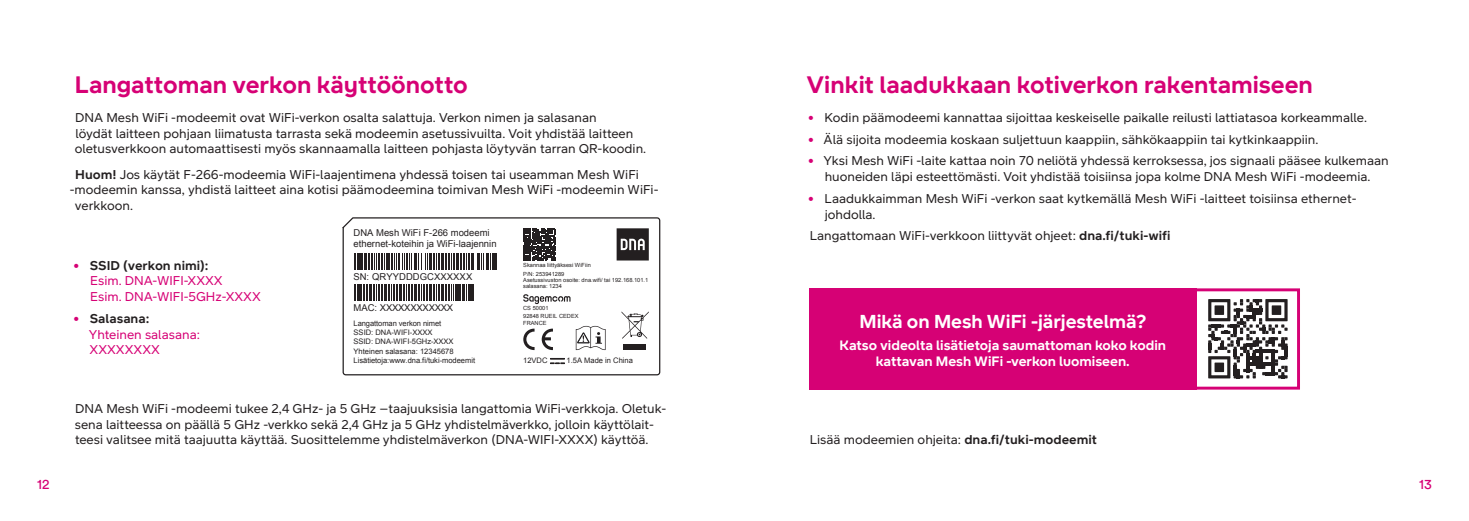
<style>
.page{position:relative;width:1469px;height:521px;background:#fff}
.page>*{position:absolute;margin:0;border:0;box-sizing:border-box;transform-origin:0 0}
.t1{font:700 24.5px "DNA Heading";color:#d60175}
.t2{font:700 19.25px "DNA Heading";color:#fff}
.t3{font:700 14px/16.8px "DNA Heading";color:#fff;text-align:center}
.t4{font:14px "Circular Std";color:#d60175}
.t5{font:13.12px/15.8px "DNA Text";color:#231f20}
.t6{font:13.12px/15.8px "DNA Text";color:#d60175}
.t7{font:9.45px/10px "Arial";color:#231f20}
.t8{font:9.45px "Arial";letter-spacing:-.025em;color:#231f20}
.t9{font:7.52px "Arial";letter-spacing:-.005em;color:#231f20}
.t10{font:5.6px/7.4px "Arial";letter-spacing:.005em;color:#231f20}
.s1{font-weight:700}
.s2{font-family:"DNA Heading";font-weight:600}
.s3{font-weight:700;color:#231f20}
.s4{font-family:"DNA Heading";font-weight:600;color:#d60175}
</style>
<div class="page">
<svg style="left:342px;top:217px;width:319px;height:159px"></svg>
<svg style="left:354px;top:253px;width:143px;height:16px"></svg>
<svg style="left:354px;top:285px;width:100px;height:16px"></svg>
<hr style="left:455px;top:285px;width:3px;height:16px;background:#231f20">
<hr style="left:458px;top:285px;width:3px;height:16px;background:#231f20">
<svg style="left:462px;top:285px;width:12px;height:16px"></svg>
<div style="left:623px;top:345px;width:23px;height:5px;background:#231f20"></div>
<svg style="left:621px;top:311px;width:28px;height:28px"></svg>
<svg style="left:576px;top:326px;width:29px;height:24px"></svg>
<svg style="left:550px;top:358px;width:14px;height:6px"></svg>
<svg style="left:616px;top:228px;width:33px;height:32px"></svg>
<svg style="left:523px;top:294px;width:47px;height:10px"></svg>
<svg style="left:523px;top:228px;width:32px;height:32px"></svg>
<svg style="left:523px;top:329px;width:11px;height:21px"></svg>
<svg style="left:541px;top:329px;width:12px;height:21px"></svg>
<svg style="left:1208px;top:299px;width:79px;height:79px"></svg>
<div style="left:947px;top:288px;width:352px;height:102px;border:3px solid #d60175"></div>
<div style="left:809px;top:288px;width:387px;height:102px;background:#d60175"></div>
<h1 class="t1" style="left:75px;top:69px;width:395px">Langattoman verkon käyttöönotto</h1>
<p class="t5" style="left:75px;top:109px;width:573px">DNA Mesh WiFi -modeemit ovat WiFi-verkon osalta salattuja. Verkon nimen ja salasanan<br>löydät laitteen pohjaan liimatusta tarrasta sekä modeemin asetussivuilta. Voit yhdistää laitteen oletusverkkoon automaattisesti myös skannaamalla laitteen pohjasta löytyvän tarran QR-koodin.</p>
<p class="t5" style="left:75px;top:166px;width:565px"><span class="s1">Huom!</span> Jos käytät F-266-modeemia WiFi-laajentimena yhdessä toisen tai useamman Mesh WiFi</p>
<p class="t5" style="left:70px;top:182px;width:590px">-modeemin kanssa, yhdistä laitteet aina kotisi päämodeemina toimivan Mesh WiFi -modeemin WiFi-</p>
<p class="t5" style="left:75px;top:198px;width:60px">verkkoon.</p>
<p class="t6" style="left:90px;top:257px;width:172px;text-indent:-16px"><span class="s2">•</span> <span class="s3">SSID (verkon nimi):<br></span>Esim. DNA-WIFI-XXXX<br>Esim. DNA-WIFI-5GHz-XXXX</p>
<p class="t6" style="left:89px;top:310px;width:112px;text-indent:-15px"><span class="s2">•</span> <span class="s3">Salasana:<br></span>Yhteinen salasana:<br>XXXXXXXX</p>
<p class="t7" style="left:353px;top:228px;width:144px">DNA Mesh WiFi F-266 modeemi ethernet-koteihin ja WiFi-laajennin</p>
<p class="t7" style="left:353px;top:272px;width:120px">SN: QRYYDDDGCXXXXXX</p>
<p class="t8" style="left:353px;top:301px;width:101px">MAC: XXXXXXXXXXXX</p>
<p class="t9" style="left:353px;top:318px;width:89px">Langattoman verkon nimet</p>
<p class="t9" style="left:353px;top:327px;width:81px">SSID: DNA-WIFI-XXXX</p>
<p class="t9" style="left:353px;top:356px;width:123px">Lisätietoja:www.dna.fi/tuki-modeemit</p>
<p class="t9" style="left:353px;top:337px;width:102px">SSID: DNA-WIFI-5GHz-XXXX</p>
<p class="t9" style="left:353px;top:346px;width:102px">Yhteinen salasana: 12345678</p>
<p class="t10" style="left:523px;top:261px;width:69px">Skannaa liittyäksesi WiFiin</p>
<p class="t10" style="left:523px;top:277px;width:127px;line-height:6.3px">Asetussivuston osoite: dna.wifi/ tai 192.168.101.1 salasana: 1234</p>
<p class="t10" style="left:523px;top:305px;width:57px">CS 50001<br>92848 RUEIL CEDEX<br>FRANCE</p>
<p class="t10" style="left:523px;top:270px;width:43px">P/N: 253941289</p>
<p class="t9" style="left:523px;top:356px;width:26px">12VDC</p>
<p class="t9" style="left:566px;top:356px;width:68px">1.5A Made in China</p>
<p class="t5" style="left:75px;top:400px;width:593px">DNA Mesh WiFi -modeemi tukee 2,4 GHz- ja 5 GHz –taajuuksisia langattomia WiFi-verkkoja. Oletuk&shy;sena laitteessa on päällä 5 GHz -verkko sekä 2,4 GHz ja 5 GHz yhdistelmäverkko, jolloin käyttölait&shy;teesi valitsee mitä taajuutta käyttää. Suosittelemme yhdistelmäverkon (DNA-WIFI-XXXX) käyttöä.</p>
<h1 class="t1" style="left:806px;top:69px;width:508px">Vinkit laadukkaan kotiverkon rakentamiseen</h1>
<p class="t5" style="left:808px;top:109px;width:560px"><span class="s4">•</span> Kodin päämodeemi kannattaa sijoittaa keskeiselle paikalle reilusti lattiatasoa korkeammalle.</p>
<p class="t5" style="left:808px;top:131px;width:511px"><span class="s4">•</span> Älä sijoita modeemia koskaan suljettuun kaappiin, sähkökaappiin tai kytkinkaappiin.</p>
<p class="t5" style="left:808px;top:153px;width:582px;text-align:center"><span class="s4">•</span> Yksi Mesh WiFi -laite kattaa noin 70 neliötä yhdessä kerroksessa, jos signaali pääsee kulkemaan huoneiden läpi esteettömästi. Voit yhdistää toisiinsa jopa kolme DNA Mesh WiFi -modeemia.</p>
<p class="t5" style="left:824px;top:190px;width:533px;text-indent:-16px"><span class="s4">•</span> Laadukkaimman Mesh WiFi -verkon saat kytkemällä Mesh WiFi -laitteet toisiinsa ethernet&shy;johdolla.</p>
<p class="t5" style="left:809px;top:228px;width:362px">Langattomaan WiFi-verkkoon liittyvät ohjeet: <span class="s1">dna.fi/tuki-wifi</span></p>
<h2 class="t2" style="left:859px;top:309px;width:288px">Mikä on Mesh WiFi -järjestelmä?</h2>
<p class="t3" style="left:839px;top:336px;width:328px">Katso videolta lisätietoja saumattoman koko kodin kattavan Mesh WiFi -verkon luomiseen.</p>
<p class="t5" style="left:809px;top:432px;width:289px">Lisää modeemien ohjeita: <span class="s1">dna.fi/tuki-modeemit</span></p>
<p class="t4" style="left:37px;top:476px;width:14px">12</p>
<p class="t4" style="left:1418px;top:476px;width:14px">13</p>
</div>
